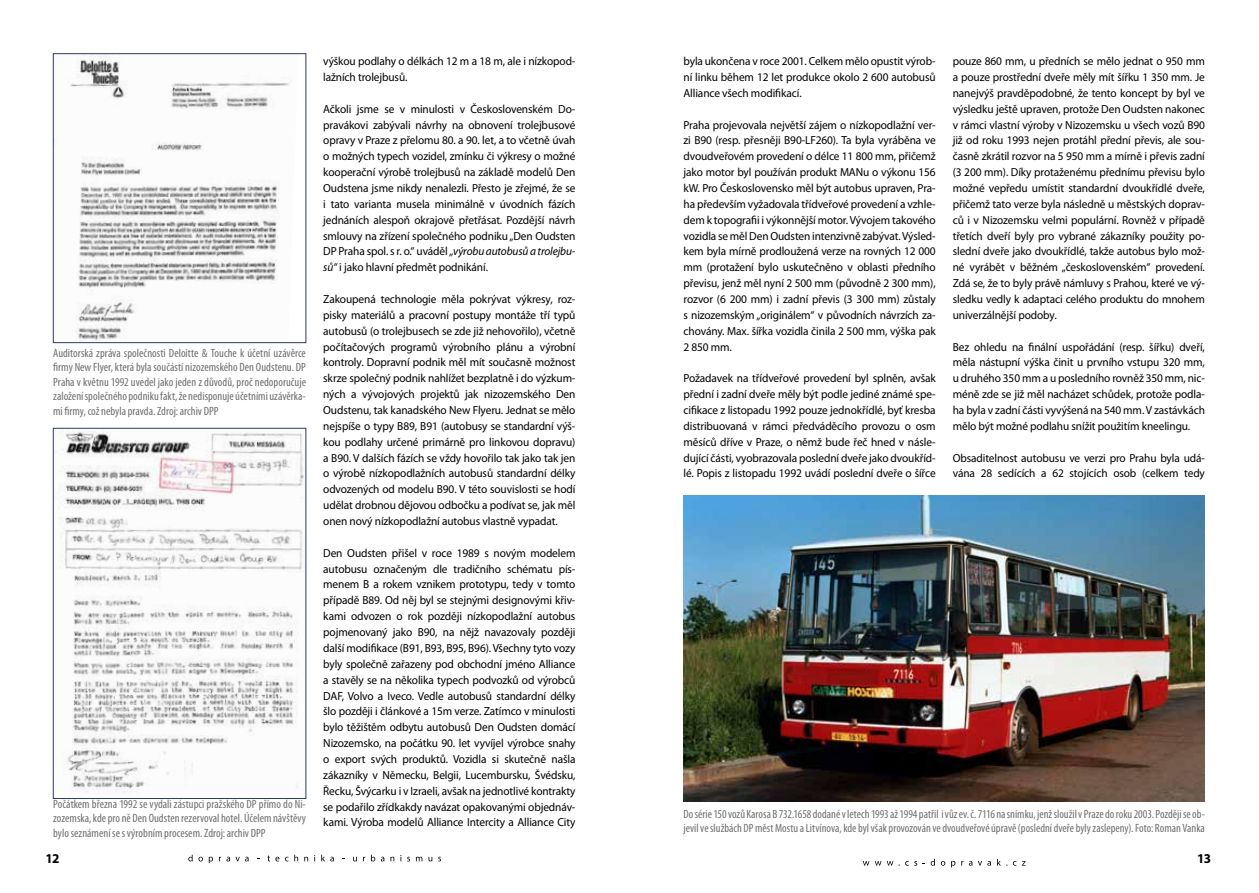
<style>
.page{position:relative;width:1259px;height:893px;background:#fff}
.page>*{position:absolute;margin:0;border:0;box-sizing:border-box;transform-origin:0 0}
.t1{font:700 13.5px "Myriad Pro";color:#000}
.t2{font:condensed 12px/14.4px "Myriad Pro";color:#706f6f;text-align:justify}
.t3{font:11.7px/15.9px "Myriad Pro";letter-spacing:-.01em;color:#000;text-align:justify}
.s1{font-style:italic}
</style>
<div class="page">
<svg style="left:188px;top:855px;width:15px;height:6px"></svg>
<svg style="left:209px;top:857px;width:4px;height:6px"></svg>
<svg style="left:219px;top:857px;width:30px;height:4px"></svg>
<svg style="left:267px;top:855px;width:12px;height:6px"></svg>
<svg style="left:285px;top:855px;width:13px;height:6px"></svg>
<svg style="left:304px;top:857px;width:4px;height:4px"></svg>
<svg style="left:321px;top:855px;width:13px;height:6px"></svg>
<svg style="left:371px;top:855px;width:4px;height:6px"></svg>
<svg style="left:381px;top:857px;width:3px;height:4px"></svg>
<svg style="left:390px;top:857px;width:4px;height:4px"></svg>
<svg style="left:416px;top:857px;width:6px;height:4px"></svg>
<svg style="left:428px;top:857px;width:4px;height:4px"></svg>
<img style="left:683px;top:495px;width:522px;height:307px">
<img style="left:70px;top:56px;width:220px;height:285px">
<div style="left:53px;top:54px;width:253px;height:289px;border:1px solid #303962"></div>
<img style="left:55px;top:431px;width:249px;height:362px">
<div style="left:53px;top:428px;width:253px;height:371px;border:1px solid #303962"></div>
<svg style="left:863px;top:861px;width:6px;height:5px"></svg>
<svg style="left:875px;top:861px;width:6px;height:5px"></svg>
<svg style="left:887px;top:861px;width:12px;height:5px"></svg>
<svg style="left:914px;top:859px;width:21px;height:7px"></svg>
<svg style="left:941px;top:861px;width:4px;height:5px"></svg>
<svg style="left:951px;top:861px;width:4px;height:6px"></svg>
<svg style="left:969px;top:861px;width:3px;height:5px"></svg>
<svg style="left:978px;top:861px;width:13px;height:5px"></svg>
<svg style="left:997px;top:859px;width:10px;height:7px"></svg>
<svg style="left:1022px;top:861px;width:3px;height:5px"></svg>
<p class="t2" style="left:53px;top:346px;width:254px">Auditorská zpráva společnosti Deloitte &amp; Touche k účetní uzávěrce firmy New Flyer, která byla součástí nizozemského Den Oudstenu. DP Praha v květnu 1992 uvedel jako jeden z důvodů, proč nedoporučuje založení společného podniku fakt, že nedisponuje účetními uzávěrka&shy;mi firmy, což nebyla pravda. Zdroj: archiv DPP</p>
<p class="t2" style="left:53px;top:797px;width:254px">Počátkem března 1992 se vydali zástupci pražského DP přímo do Ni&shy;zozemska, kde pro ně Den Oudsten rezervoval hotel. Účelem návštěvy bylo seznámení se s výrobním procesem. Zdroj: archiv DPP</p>
<p class="t3" style="left:323px;top:53px;width:254px">výškou podlahy o délkách 12 m a 18 m, ale i nízkopod&shy;lažních trolejbusů.</p>
<p class="t3" style="left:323px;top:101px;width:254px">Ačkoli jsme se v minulosti v Československém Do&shy;pravákovi zabývali návrhy na obnovení trolejbusové opravy v Praze z přelomu 80. a 90. let, a to včetně úvah o možných typech vozidel, zmínku či výkresy o možné kooperační výrobě trolejbusů na základě modelů Den Oudstena jsme nikdy nenalezli. Přesto je zřejmé, že se i tato varianta musela minimálně v úvodních fázích jednáních alespoň okrajově přetřásat. Pozdější návrh smlouvy na zřízení společného podniku „Den Oudsten DP Praha spol. s r. o.“ uváděl <span class="s1">„výrobu autobusů a trolejbu&shy;sů“</span> i jako hlavní předmět podnikání.</p>
<p class="t3" style="left:323px;top:291px;width:254px">Zakoupená technologie měla pokrývat výkresy, roz&shy;pisky materiálů a pracovní postupy montáže tří typů autobusů (o trolejbusech se zde již nehovořilo), včetně počítačových programů výrobního plánu a výrobní kontroly. Dopravní podnik měl mít současně možnost skrze společný podnik nahlížet bezplatně i do výzkum&shy;ných a vývojových projektů jak nizozemského Den Oudstenu, tak kanadského New Flyeru. Jednat se mělo nejspíše o typy B89, B91 (autobusy se standardní výš&shy;kou podlahy určené primárně pro linkovou dopravu) a B90. V dalších fázích se vždy hovořilo tak jako tak jen o výrobě nízkopodlažních autobusů standardní délky odvozených od modelu B90. V této souvislosti se hodí udělat drobnou dějovou odbočku a podívat se, jak měl onen nový nízkopodlažní autobus vlastně vypadat.</p>
<p class="t3" style="left:323px;top:545px;width:254px">Den Oudsten přišel v roce 1989 s novým modelem autobusu označeným dle tradičního schématu pís&shy;menem B a rokem vznikem prototypu, tedy v tomto případě B89. Od něj byl se stejnými designovými křiv&shy;kami odvozen o rok později nízkopodlažní autobus pojmenovaný jako B90, na nějž navazovaly později další modifikace (B91, B93, B95, B96). Všechny tyto vozy byly společně zařazeny pod obchodní jméno Alliance a stavěly se na několika typech podvozků od výrobců DAF, Volvo a Iveco. Vedle autobusů standardní délky šlo později i článkové a 15m verze. Zatímco v minulosti bylo těžištěm odbytu autobusů Den Oudsten domácí Nizozemsko, na počátku 90. let vyvíjel výrobce snahy o export svých produktů. Vozidla si skutečně našla zákazníky v Německu, Belgii, Lucembursku, Švédsku, Řecku, Švýcarku i v Izraeli, avšak na jednotlivé kontrakty se podařilo zřídkakdy navázat opakovanými objednáv&shy;kami. Výroba modelů Alliance Intercity a Alliance City</p>
<p class="t3" style="left:683px;top:53px;width:254px">byla ukončena v roce 2001. Celkem mělo opustit výrob&shy;ní linku během 12 let produkce okolo 2 600 autobusů Alliance všech modifikací.</p>
<p class="t3" style="left:683px;top:116px;width:254px">Praha projevovala největší zájem o nízkopodlažní ver&shy;zi B90 (resp. přesněji B90-LF260). Ta byla vyráběna ve dvoudveřovém provedení o délce 11 800 mm, přičemž jako motor byl používán produkt MANu o výkonu 156 kW. Pro Československo měl být autobus upraven, Pra&shy;ha především vyžadovala třídveřové provedení a vzhle&shy;dem k topografii i výkonnější motor. Vývojem takového vozidla se měl Den Oudsten intenzivně zabývat. Výsled&shy;kem byla mírně prodloužená verze na rovných 12 000 mm (protažení bylo uskutečněno v oblasti předního převisu, jenž měl nyní 2 500 mm (původně 2 300 mm), rozvor (6 200 mm) i zadní převis (3 300 mm) zůstaly s nizozemským „originálem“ v původních návrzích za&shy;chovány. Max. šířka vozidla činila 2 500 mm, výška pak 2 850 mm.</p>
<p class="t3" style="left:683px;top:370px;width:254px">Požadavek na třídveřové provedení byl splněn, avšak přední i zadní dveře měly být podle jediné známé spe&shy;cifikace z listopadu 1992 pouze jednokřídlé, byť kresba distribuovaná v rámci předváděcího provozu o osm měsíců dříve v Praze, o němž bude řeč hned v násle&shy;dující části, vyobrazovala poslední dveře jako dvoukříd&shy;lé. Popis z listopadu 1992 uvádí poslední dveře o šířce</p>
<p class="t3" style="left:952px;top:53px;width:254px">pouze 860 mm, u předních se mělo jednat o 950 mm a pouze prostřední dveře měly mít šířku 1 350 mm. Je nanejvýš pravděpodobné, že tento koncept by byl ve výsledku ještě upraven, protože Den Oudsten nakonec v rámci vlastní výroby v Nizozemsku u všech vozů B90 již od roku 1993 nejen protáhl přední převis, ale sou&shy;časně zkrátil rozvor na 5 950 mm a mírně i převis zadní (3 200 mm). Díky protaženému přednímu převisu bylo možné vepředu umístit standardní dvoukřídlé dveře, přičemž tato verze byla následně u městských doprav&shy;ců i v Nizozemsku velmi populární. Rovněž v případě třetích dveří byly pro vybrané zákazníky použity po&shy;slední dveře jako dvoukřídlé, takže autobus bylo mož&shy;né vyrábět v běžném „československém“ provedení.<br>Zdá se, že to byly právě námluvy s Prahou, které ve vý&shy;sledku vedly k adaptaci celého produktu do mnohem univerzálnější podoby.</p>
<p class="t3" style="left:952px;top:338px;width:254px">Bez ohledu na finální uspořádání (resp. šířku) dveří, měla nástupní výška činit u prvního vstupu 320 mm, u druhého 350 mm a u posledního rovněž 350 mm, nic&shy;méně zde se již měl nacházet schůdek, protože podla&shy;ha byla v zadní části vyvýšená na 540 mm. V zastávkách mělo být možné podlahu snížit použitím kneelingu.</p>
<p class="t3" style="left:952px;top:449px;width:254px">Obsaditelnost autobusu ve verzi pro Prahu byla udá&shy;vána 28 sedících a 62 stojících osob (celkem tedy</p>
<p class="t2" style="left:683px;top:807px;width:523px">Do série 150 vozů Karosa B 732.1658 dodané v letech 1993 až 1994 patřil i vůz ev. č. 7116 na snímku, jenž sloužil v Praze do roku 2003. Později se ob&shy;jevil ve službách DP měst Mostu a Litvínova, kde byl však provozován ve dvoudveřové úpravě (poslední dveře byly zaslepeny). Foto: Roman Vanka</p>
<p class="t1" style="left:46px;top:849px;width:15px">12</p>
<p class="t1" style="left:1197px;top:849px;width:15px">13</p>
</div>
